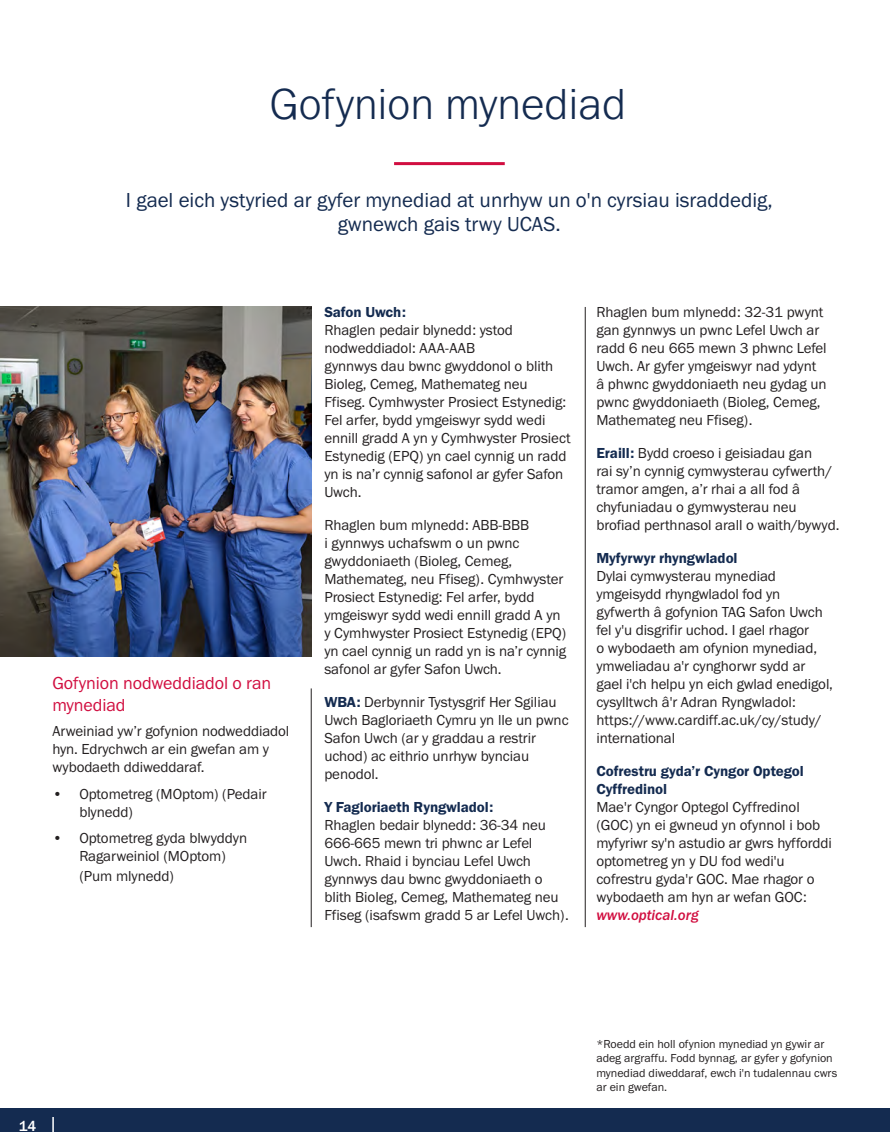
<style>
.page{position:relative;width:890px;height:1132px;background:#fff}
.page>*{position:absolute;margin:0;border:0;box-sizing:border-box;transform-origin:0 0}
.RED_Top_headers{font:300 45px "Franklin Gothic URW";color:#142b50}
.t1{font:21px/24px "Franklin Gothic URW Boo";color:#142b50;text-align:center}
.WHITE_text_box{font:18px/21.6px "Franklin Gothic URW Boo";letter-spacing:-.005em;color:#d10e40}
.t2{font:15px/18px "Franklin Gothic URW Boo";letter-spacing:-.005em;color:#231f20}
.t3{font:15px/18px "Franklin Gothic URW Dem";letter-spacing:-.005em;color:#142b50}
.t4{font:500 15px "Franklin Gothic URW";color:#fff}
.t5{font:12px/14.4px "Franklin Gothic URW Boo";color:#231f20}
.s1{font-family:"Franklin Gothic URW Dem";color:#142b50}
.s2{font-family:"Franklin Gothic URW Med Ita";color:#d10e40}
</style>
<div class="page">
<div style="left:0;top:1108px;width:890px;height:23px;background:#142b50"></div>
<svg style="left:52px;top:1117px;width:2px;height:14px"></svg>
<hr style="left:394px;top:162px;width:110px;height:3px;background:#d10e40">
<img style="left:0;top:307px;width:311px;height:349px">
<hr style="left:585px;top:307px;width:1px;height:619px;background:#231f20">
<hr style="left:311px;top:688px;width:1px;height:238px;background:#231f20">
<p class="RED_Top_headers" style="left:270px;top:76px;width:357px">Gofynion mynediad</p>
<p class="t1" style="left:126px;top:187px;width:648px">I gael eich ystyried ar gyfer mynediad at unrhyw un o'n cyrsiau israddedig, gwnewch gais trwy UCAS.</p>
<p class="WHITE_text_box" style="left:52px;top:672px;width:220px">Gofynion nodweddiadol o ran mynediad</p>
<p class="t2" style="left:52px;top:721px;width:238px">Arweiniad yw’r gofynion nodweddiadol hyn. Edrychwch ar ein gwefan am y wybodaeth ddiweddaraf.</p>
<p class="t2" style="left:79px;top:784px;width:189px;text-indent:-27px">• Optometreg (MOptom) (Pedair blynedd)</p>
<p class="t2" style="left:52px;top:828px;width:196px;text-align:center">• Optometreg gyda blwyddyn<br>Ragarweiniol (MOptom)</p>
<p class="t2" style="left:79px;top:866px;width:96px">(Pum mlynedd)</p>
<p class="t3" style="left:324px;top:302px;width:83px">Safon Uwch:</p>
<p class="t2" style="left:324px;top:320px;width:190px">Rhaglen pedair blynedd: ystod nodweddiadol: AAA-AAB</p>
<p class="t2" style="left:324px;top:356px;width:248px">gynnwys dau bwnc gwyddonol o blith<br>Bioleg, Cemeg, Mathemateg neu<br>Ffiseg. Cymhwyster Prosiect Estynedig:<br>Fel arfer, bydd ymgeiswyr sydd wedi ennill gradd A yn y Cymhwyster Prosiect<br>Estynedig (EPQ) yn cael cynnig un radd yn is na’r cynnig safonol ar gyfer Safon<br>Uwch.</p>
<p class="t2" style="left:324px;top:515px;width:243px">Rhaglen bum mlynedd: ABB-BBB<br>i gynnwys uchafswm o un pwnc gwyddoniaeth (Bioleg, Cemeg, Mathemateg, neu Ffiseg). Cymhwyster Prosiect Estynedig: Fel arfer, bydd ymgeiswyr sydd wedi ennill gradd A yn y Cymhwyster Prosiect Estynedig (EPQ) yn cael cynnig un radd yn is na’r cynnig safonol ar gyfer Safon Uwch.</p>
<p class="t2" style="left:324px;top:692px;width:246px"><span class="s1">WBA:</span> Derbynnir Tystysgrif Her Sgiliau<br>Uwch Bagloriaeth Cymru yn lle un pwnc<br>Safon Uwch (ar y graddau a restrir uchod) ac eithrio unrhyw bynciau penodol.</p>
<p class="t3" style="left:324px;top:797px;width:170px">Y Fagloriaeth Ryngwladol:</p>
<p class="t2" style="left:324px;top:815px;width:246px">Rhaglen bedair blynedd: 36-34 neu 666-665 mewn tri phwnc ar Lefel Uwch. Rhaid i bynciau Lefel Uwch gynnwys dau bwnc gwyddoniaeth o blith Bioleg, Cemeg, Mathemateg neu Ffiseg (isafswm gradd 5 ar Lefel Uwch).</p>
<p class="t2" style="left:596px;top:302px;width:232px">Rhaglen bum mlynedd: 32-31 pwynt gan gynnwys un pwnc Lefel Uwch ar radd 6 neu 665 mewn 3 phwnc Lefel<br>Uwch. Ar gyfer ymgeiswyr nad ydynt â phwnc gwyddoniaeth neu gydag un pwnc gwyddoniaeth (Bioleg, Cemeg,<br>Mathemateg neu Ffiseg).</p>
<p class="t2" style="left:596px;top:443px;width:244px"><span class="s1">Eraill:</span> Bydd croeso i geisiadau gan<br>rai sy’n cynnig cymwysterau cyfwerth/ tramor amgen, a’r rhai a all fod â chyfuniadau o gymwysterau neu brofiad perthnasol arall o waith/bywyd.</p>
<p class="t3" style="left:596px;top:548px;width:143px">Myfyrwyr rhyngwladol</p>
<p class="t2" style="left:596px;top:566px;width:238px">Dylai cymwysterau mynediad ymgeisydd rhyngwladol fod yn gyfwerth â gofynion TAG Safon Uwch fel y'u disgrifir uchod. I gael rhagor<br>o wybodaeth am ofynion mynediad, ymweliadau a'r cynghorwr sydd ar gael i'ch helpu yn eich gwlad enedigol, cysylltwch â'r Adran Ryngwladol: https://www.cardiff.ac.uk/cy/study/ international</p>
<p class="t3" style="left:596px;top:761px;width:209px">Cofrestru gyda’r Cyngor Optegol<br>Cyffredinol</p>
<p class="t2" style="left:596px;top:797px;width:237px">Mae'r Cyngor Optegol Cyffredinol (GOC) yn ei gwneud yn ofynnol i bob myfyriwr sy'n astudio ar gwrs hyfforddi optometreg yn y DU fod wedi'u cofrestru gyda'r GOC. Mae rhagor o wybodaeth am hyn ar wefan GOC: <span class="s2">www.optical.org</span></p>
<p class="t4" style="left:19px;top:1116px;width:19px">14</p>
<p class="t5" style="left:596px;top:1036px;width:242px">*Roedd ein holl ofynion mynediad yn gywir ar adeg argraffu. Fodd bynnag, ar gyfer y gofynion mynediad diweddaraf, ewch i'n tudalennau cwrs ar ein gwefan.</p>
</div>
